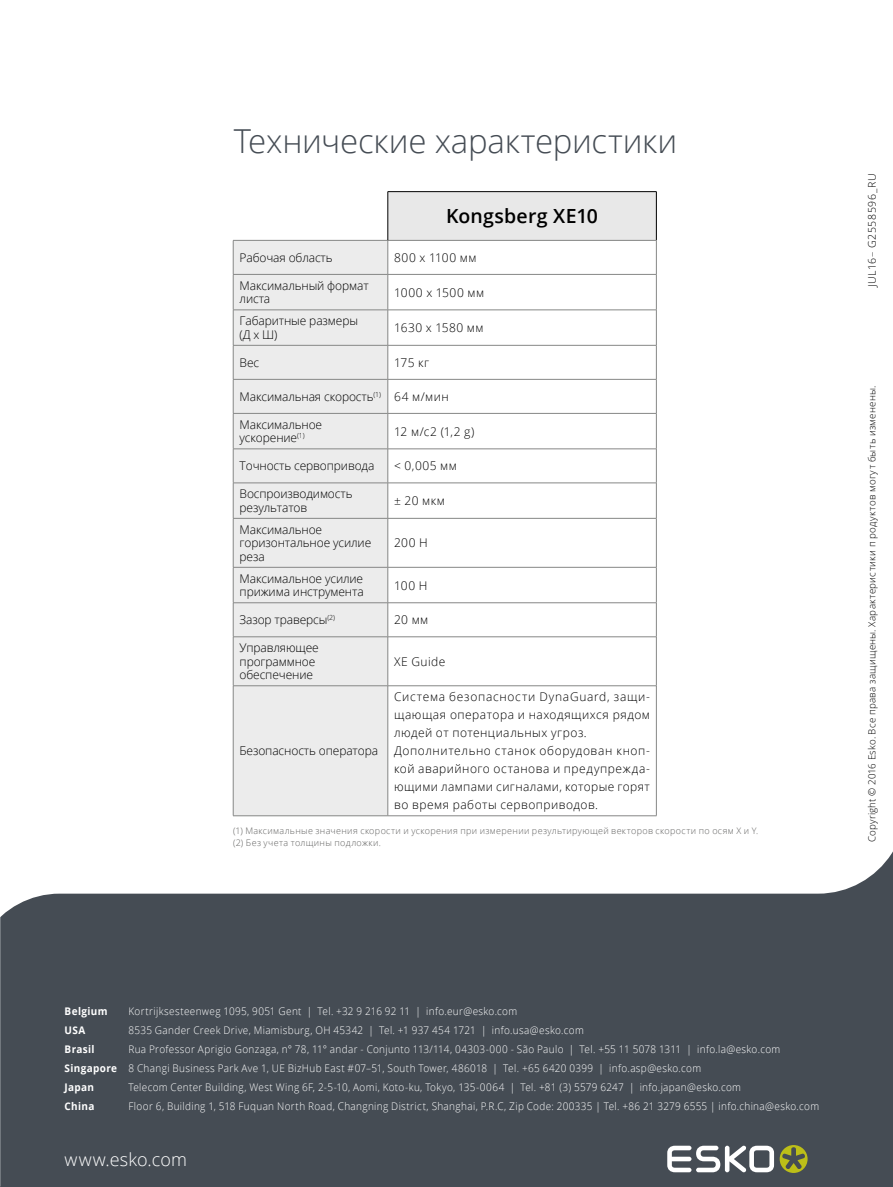
<style>
.page{position:relative;width:893px;height:1187px;background:#fff}
.page>*{position:absolute;margin:0;border:0;box-sizing:border-box;transform-origin:0 0}
.t1{font:300 33px "Open Sans";letter-spacing:-.01em;color:#454c54}
.t2{font:600 19.5px "Open Sans";letter-spacing:.01em;color:#000}
.t3{font:300 18px "Open Sans";letter-spacing:.01em;color:#fff}
.t4{font:300 12px/13.5px "Open Sans";letter-spacing:-.01em;color:#000}
.t5{font:300 12px/18px "Open Sans";letter-spacing:.045em;color:#000}
.t6{font:300 12px "Open Sans";letter-spacing:.04em;color:#000}
.t7{font:300 12px "Open Sans";letter-spacing:.035em;color:#000}
.t8{font:300 10.5px/19.2px "Open Sans";letter-spacing:.035em;color:#fff;scale:.95 1}
.t9{font:700 10.5px "Open Sans";letter-spacing:.04em;color:#fff;scale:.95 1}
.t10{font:300 10.5px "Open Sans";letter-spacing:.065em;color:#000}
.t11{font:300 9.75px "Open Sans";letter-spacing:.025em;color:#000}
.t12{font:300 9px/12px "Open Sans";letter-spacing:.04em;color:#626261}
.s1{font-weight:700}
</style>
<div class="page">
<svg style="left:0;top:851px;width:893px;height:335px;background:#5c6269"></svg>
<svg style="left:780px;top:1144px;width:28px;height:28px"></svg>
<svg style="left:667px;top:1145px;width:107px;height:27px"></svg>
<div style="left:388px;top:192px;width:268px;height:48px;background:#e8e8e8"></div>
<div style="left:234px;top:241px;width:154px;height:574px;background:#ececec"></div>
<hr style="left:233px;top:274px;width:155px;height:1px;background:#868786">
<hr style="left:388px;top:274px;width:269px;height:1px;background:#868786">
<hr style="left:233px;top:309px;width:155px;height:1px;background:#868786">
<hr style="left:388px;top:309px;width:269px;height:1px;background:#868786">
<hr style="left:233px;top:345px;width:155px;height:1px;background:#868786">
<hr style="left:388px;top:345px;width:269px;height:1px;background:#868786">
<hr style="left:233px;top:379px;width:155px;height:1px;background:#868786">
<hr style="left:388px;top:379px;width:269px;height:1px;background:#868786">
<hr style="left:233px;top:413px;width:155px;height:1px;background:#868786">
<hr style="left:388px;top:413px;width:269px;height:1px;background:#868786">
<hr style="left:233px;top:448px;width:155px;height:1px;background:#868786">
<hr style="left:388px;top:448px;width:269px;height:1px;background:#868786">
<hr style="left:233px;top:482px;width:155px;height:1px;background:#868786">
<hr style="left:388px;top:482px;width:269px;height:1px;background:#868786">
<hr style="left:233px;top:518px;width:155px;height:1px;background:#868786">
<hr style="left:388px;top:518px;width:269px;height:1px;background:#868786">
<hr style="left:233px;top:567px;width:155px;height:1px;background:#868786">
<hr style="left:388px;top:567px;width:269px;height:1px;background:#868786">
<hr style="left:233px;top:602px;width:155px;height:1px;background:#868786">
<hr style="left:388px;top:602px;width:269px;height:1px;background:#868786">
<hr style="left:233px;top:636px;width:155px;height:1px;background:#868786">
<hr style="left:388px;top:636px;width:269px;height:1px;background:#868786">
<hr style="left:233px;top:685px;width:155px;height:1px;background:#868786">
<hr style="left:388px;top:685px;width:269px;height:1px;background:#868786">
<hr style="left:388px;top:191px;width:269px;height:1px;background:#000">
<hr style="left:656px;top:192px;width:1px;height:48px;background:#000">
<hr style="left:233px;top:240px;width:1px;height:34px;background:#868786">
<hr style="left:656px;top:240px;width:1px;height:34px;background:#868786">
<hr style="left:233px;top:274px;width:1px;height:36px;background:#868786">
<hr style="left:233px;top:310px;width:1px;height:35px;background:#868786">
<hr style="left:233px;top:345px;width:1px;height:34px;background:#868786">
<hr style="left:233px;top:379px;width:1px;height:34px;background:#868786">
<hr style="left:233px;top:413px;width:1px;height:35px;background:#868786">
<hr style="left:233px;top:449px;width:1px;height:33px;background:#868786">
<hr style="left:233px;top:483px;width:1px;height:35px;background:#868786">
<hr style="left:233px;top:518px;width:1px;height:49px;background:#868786">
<hr style="left:233px;top:567px;width:1px;height:35px;background:#868786">
<hr style="left:233px;top:603px;width:1px;height:33px;background:#868786">
<hr style="left:233px;top:637px;width:1px;height:48px;background:#868786">
<hr style="left:233px;top:686px;width:1px;height:129px;background:#868786">
<hr style="left:233px;top:815px;width:155px;height:1px;background:#868786">
<hr style="left:233px;top:240px;width:155px;height:1px;background:#868786">
<hr style="left:388px;top:240px;width:269px;height:1px;background:#868786">
<hr style="left:388px;top:240px;width:1px;height:34px;background:#868786">
<hr style="left:388px;top:274px;width:1px;height:36px;background:#868786">
<hr style="left:656px;top:274px;width:1px;height:36px;background:#868786">
<hr style="left:388px;top:310px;width:1px;height:35px;background:#868786">
<hr style="left:656px;top:310px;width:1px;height:35px;background:#868786">
<hr style="left:388px;top:345px;width:1px;height:34px;background:#868786">
<hr style="left:656px;top:345px;width:1px;height:34px;background:#868786">
<hr style="left:388px;top:379px;width:1px;height:34px;background:#868786">
<hr style="left:656px;top:379px;width:1px;height:34px;background:#868786">
<hr style="left:388px;top:413px;width:1px;height:35px;background:#868786">
<hr style="left:656px;top:413px;width:1px;height:35px;background:#868786">
<hr style="left:388px;top:449px;width:1px;height:33px;background:#868786">
<hr style="left:656px;top:449px;width:1px;height:33px;background:#868786">
<hr style="left:388px;top:483px;width:1px;height:35px;background:#868786">
<hr style="left:656px;top:483px;width:1px;height:35px;background:#868786">
<hr style="left:388px;top:518px;width:1px;height:49px;background:#868786">
<hr style="left:656px;top:518px;width:1px;height:49px;background:#868786">
<hr style="left:388px;top:567px;width:1px;height:35px;background:#868786">
<hr style="left:656px;top:567px;width:1px;height:35px;background:#868786">
<hr style="left:388px;top:603px;width:1px;height:33px;background:#868786">
<hr style="left:656px;top:603px;width:1px;height:33px;background:#868786">
<hr style="left:388px;top:637px;width:1px;height:48px;background:#868786">
<hr style="left:656px;top:637px;width:1px;height:48px;background:#868786">
<hr style="left:388px;top:686px;width:1px;height:129px;background:#868786">
<hr style="left:656px;top:686px;width:1px;height:129px;background:#868786">
<hr style="left:388px;top:815px;width:269px;height:1px;background:#868786">
<hr style="left:388px;top:192px;width:1px;height:48px;background:#000">
<h1 class="t1" style="left:234px;top:118px;width:445px">Технические характеристики</h1>
<h2 class="t2" style="left:446px;top:203px;width:154px">Kongsberg XE10</h2>
<p class="t4" style="left:240px;top:250px;width:95px">Рабочая область</p>
<p class="t6" style="left:394px;top:249px;width:84px">800 x 1100 мм</p>
<p class="t4" style="left:240px;top:278px;width:131px">Максимальный формат листа</p>
<p class="t6" style="left:394px;top:284px;width:92px">1000 x 1500 мм</p>
<p class="t4" style="left:240px;top:314px;width:120px">Габаритные размеры (Д x Ш)</p>
<p class="t7" style="left:394px;top:319px;width:91px">1630 x 1580 мм</p>
<p class="t4" style="left:240px;top:355px;width:21px">Вес</p>
<p class="t4" style="left:394px;top:355px;width:37px">175 кг</p>
<p class="t4" style="left:240px;top:389px;width:211px">Максимальная скорость<sup>(1)</sup> 64 м/мин</p>
<p class="t4" style="left:240px;top:417px;width:84px">Максимальное ускорение<sup>(1)</sup></p>
<p class="t4" style="left:394px;top:424px;width:82px">12 м/с2 (1,2 g)</p>
<p class="t4" style="left:240px;top:459px;width:136px">Точность сервопривода</p>
<p class="t4" style="left:394px;top:459px;width:64px">&lt; 0,005 мм</p>
<p class="t4" style="left:240px;top:487px;width:114px">Воспроизводимость результатов</p>
<p class="t4" style="left:394px;top:493px;width:52px">± 20 мкм</p>
<p class="t4" style="left:240px;top:522px;width:133px">Максимальное горизонтальное усилие реза</p>
<p class="t4" style="left:394px;top:536px;width:35px">200 Н</p>
<p class="t4" style="left:240px;top:571px;width:126px">Максимальное усилие прижима инструмента</p>
<p class="t4" style="left:394px;top:578px;width:35px">100 Н</p>
<p class="t4" style="left:240px;top:613px;width:97px">Зазор траверсы<sup>(2)</sup></p>
<p class="t4" style="left:394px;top:613px;width:36px">20 мм</p>
<p class="t4" style="left:240px;top:641px;width:81px">Управляющее программное обеспечение</p>
<p class="t4" style="left:394px;top:654px;width:53px">XE Guide</p>
<p class="t5" style="left:394px;top:687px;width:257px">Система безопасности DynaGuard, защи&shy;щающая оператора и находящихся рядом людей от потенциальных угроз.<br>Дополнительно станок оборудован кноп&shy;кой аварийного останова и предупрежда&shy;ющими лампами сигналами, которые горят во время работы сервоприводов.</p>
<p class="t12" style="left:233px;top:824px;width:527px">(1) Максимальные значения скорости и ускорения при измерении результирующей векторов скорости по осям X и Y. (2) Без учета толщины подложки.</p>
<p class="t4" style="left:240px;top:744px;width:140px">Безопасность оператора</p>
<p class="t10" style="left:865px;top:287px;width:115px;rotate:-90deg">JUL16– G2558596_RU</p>
<p class="t11" style="left:865px;top:842px;width:458px;rotate:-90deg">Copyright © 2016 Esko. Все права защищены. Характеристики п родуктов могут быть изменены.</p>
<p class="t9" style="left:65px;top:1003px;width:47px">Belgium</p>
<p class="t8" style="left:128px;top:1000px;width:411px">Kortrijksesteenweg 1095, 9051 Gent | Tel. +32 9 216 92 11 | info.eur@esko.com</p>
<p class="t9" style="left:65px;top:1022px;width:23px">USA</p>
<p class="t8" style="left:128px;top:1020px;width:481px">8535 Gander Creek Drive, Miamisburg, OH 45342 | Tel. +1 937 454 1721 | info.usa@esko.com</p>
<p class="t9" style="left:65px;top:1041px;width:33px">Brasil</p>
<p class="t8" style="left:65px;top:1039px;width:755px;text-indent:64px">Rua Professor Aprigio Gonzaga, n° 78, 11° andar - Conjunto 113/114, 04303-000 - São Paulo | Tel. +55 11 5078 1311 | info.la@esko.com<br><span class="s1">Singapore</span> 8 Changi Business Park Ave 1, UE BizHub East #07–51, South Tower, 486018 | Tel. +65 6420 0399 | info.asp@esko.com<br><span class="s1">Japan</span></p>
<p class="t8" style="left:128px;top:1077px;width:646px">Telecom Center Building, West Wing 6F, 2-5-10, Aomi, Koto-ku, Tokyo, 135-0064 | Tel. +81 (3) 5579 6247 | info.japan@esko.com</p>
<p class="t9" style="left:65px;top:1099px;width:33px">China</p>
<p class="t8" style="left:128px;top:1096px;width:729px">Floor 6, Building 1, 518 Fuquan North Road, Changning District, Shanghai, P.R.C, Zip Code: 200335 | Tel. +86 21 3279 6555 | info.china@esko.com</p>
<h3 class="t3" style="left:65px;top:1146px;width:124px">www.esko.com</h3>
</div>
